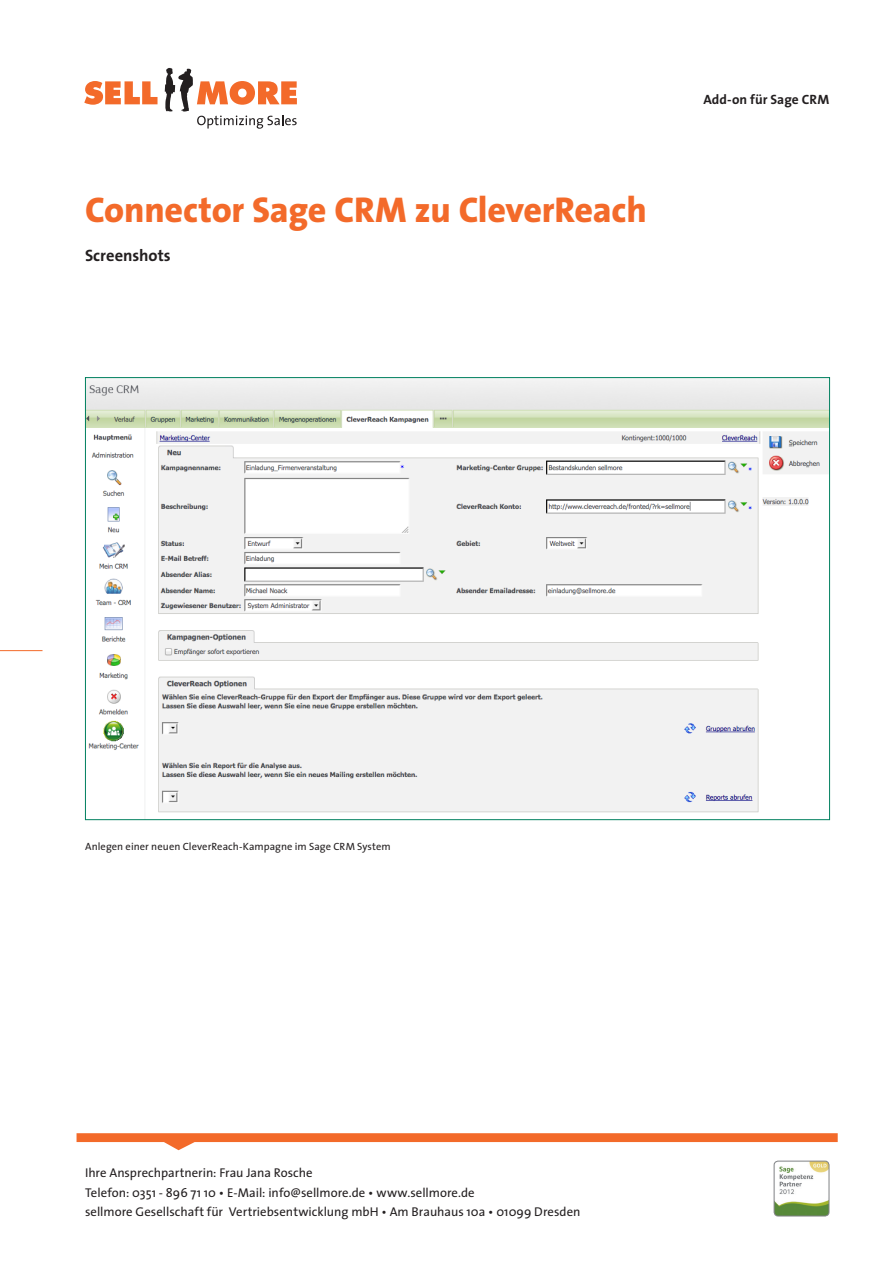
<style>
.page{position:relative;width:893px;height:1263px;background:#fff}
.page>*{position:absolute;margin:0;border:0;box-sizing:border-box;transform-origin:0 0}
.t1{font:800 36px "The Sans";letter-spacing:-.01em;color:#f36a2a}
.t2{font:700 16.5px "The Sans";color:#231f20}
.t3{font:700 13.5px "The Sans";letter-spacing:.005em;color:#231f20}
.t4{font:12.75px/19.5px "The Sans";color:#231f20}
.t5{font:10.5px "The Sans";letter-spacing:.005em;color:#231f20}
</style>
<div class="page">
<svg style="left:77px;top:1133px;width:761px;height:17px"></svg>
<img style="left:774px;top:1161px;width:55px;height:55px">
<div style="left:774px;top:1161px;width:55px;height:55px;border:1px solid #808285;border-radius:4px"></div>
<svg style="left:84px;top:81px;width:74px;height:24px"></svg>
<svg style="left:165px;top:68px;width:132px;height:61px"></svg>
<hr style="left:0;top:650px;width:43px;height:1px;background:#f36a2a">
<img style="left:87px;top:379px;width:741px;height:434px">
<h1 class="t1" style="left:85px;top:179px;width:563px">Connector Sage CRM zu CleverReach</h1>
<p class="t2" style="left:85px;top:241px;width:87px">Screenshots</p>
<p class="t3" style="left:703px;top:89px;width:127px">Add-on für Sage CRM</p>
<p class="t5" style="left:85px;top:837px;width:307px">Anlegen einer neuen CleverReach-Kampagne im Sage CRM System</p>
<p class="t4" style="left:85px;top:1163px;width:497px">Ihre Ansprechpartnerin: Frau Jana Rosche<br>Telefon: 0351 - 896 71 10 • E-Mail: info@sellmore.de • www.sellmore.de<br>sellmore Gesellschaft für Vertriebsentwicklung mbH • Am Brauhaus 10a • 01099 Dresden</p>
</div>
